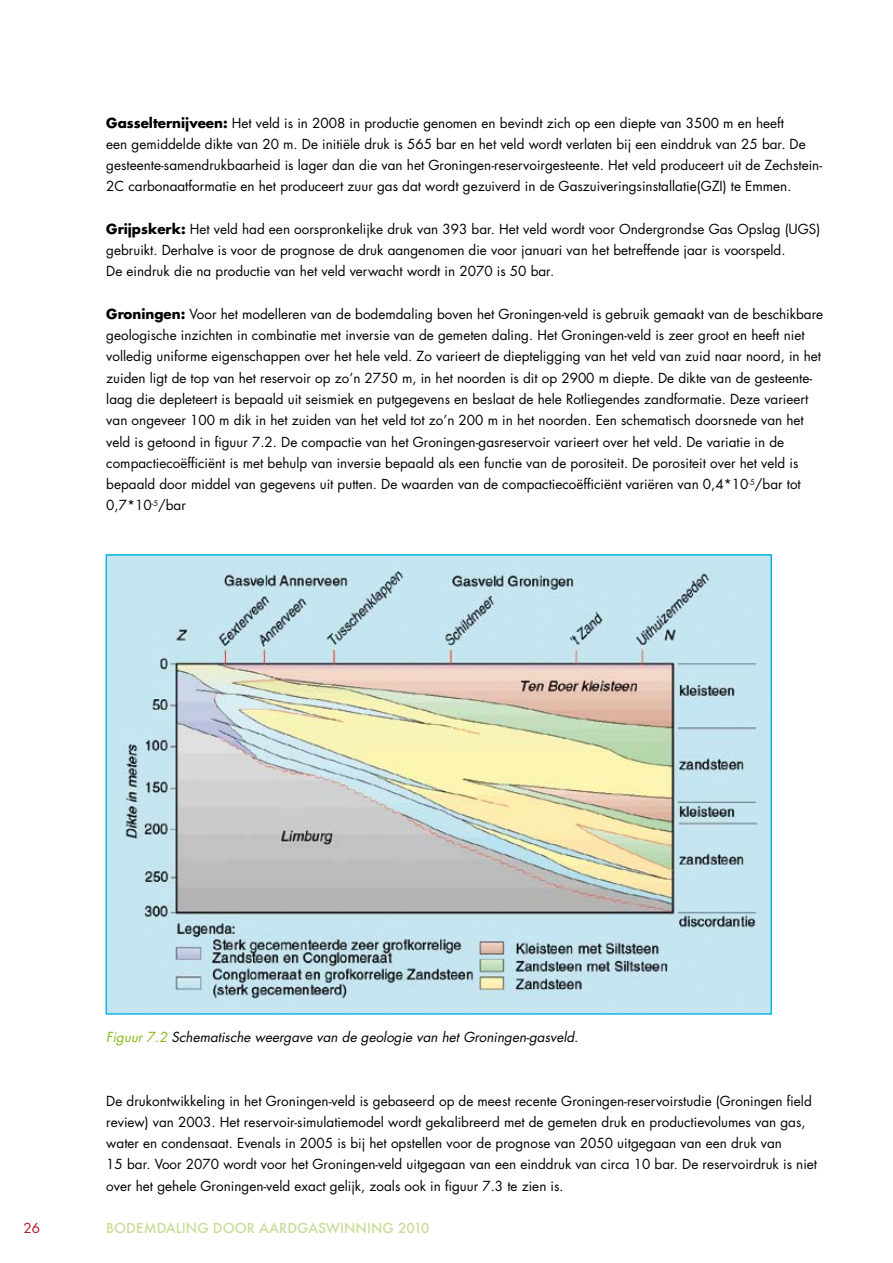
<style>
.page{position:relative;width:893px;height:1263px;background:#fff}
.page>*{position:absolute;margin:0;border:0;box-sizing:border-box;transform-origin:0 0}
.t1{font:13.5px/21.3px "Futura";color:#000}
.t2{font:italic 13.5px "Futura";color:#000}
.t3{font:500 13.5px "Futura";color:#c9dc99}
.t4{font:13.5px "Futura";color:#b51621}
.s1{font-weight:700}
.s2{color:#86b918}
</style>
<div class="page">
<img style="left:108px;top:556px;width:662px;height:456px">
<p class="t1" style="left:106px;top:112px;width:717px"><span class="s1">Gasselternijveen:</span> Het veld is in 2008 in productie genomen en bevindt zich op een diepte van 3500 m en heeft<br>een gemiddelde dikte van 20 m. De initiële druk is 565 bar en het veld wordt verlaten bij een einddruk van 25 bar. De gesteente-samendrukbaarheid is lager dan die van het Groningen-reservoirgesteente. Het veld produceert uit de Zechstein-2C carbonaatformatie en het produceert zuur gas dat wordt gezuiverd in de Gaszuiveringsinstallatie(GZI) te Emmen.</p>
<p class="t1" style="left:106px;top:218px;width:715px"><span class="s1">Grijpskerk:</span> Het veld had een oorspronkelijke druk van 393 bar. Het veld wordt voor Ondergrondse Gas Opslag (UGS) gebruikt. Derhalve is voor de prognose de druk aangenomen die voor januari van het betreffende jaar is voorspeld.<br>De eindruk die na productie van het veld verwacht wordt in 2070 is 50 bar.</p>
<p class="t1" style="left:106px;top:303px;width:718px"><span class="s1">Groningen:</span> Voor het modelleren van de bodemdaling boven het Groningen-veld is gebruik gemaakt van de beschikbare geologische inzichten in combinatie met inversie van de gemeten daling. Het Groningen-veld is zeer groot en heeft niet volledig uniforme eigenschappen over het hele veld. Zo varieert de diepteligging van het veld van zuid naar noord, in het zuiden ligt de top van het reservoir op zo’n 2750 m, in het noorden is dit op 2900 m diepte. De dikte van de gesteente&shy;laag die depleteert is bepaald uit seismiek en putgegevens en beslaat de hele Rotliegendes zandformatie. Deze varieert van ongeveer 100 m dik in het zuiden van het veld tot zo’n 200 m in het noorden. Een schematisch doorsnede van het veld is getoond in figuur 7.2. De compactie van het Groningen-gasreservoir varieert over het veld. De variatie in de compactiecoëfficiënt is met behulp van inversie bepaald als een functie van de porositeit. De porositeit over het veld is bepaald door middel van gegevens uit putten. De waarden van de compactiecoëfficiënt variëren van 0,4*10<sup>-5</sup>/bar tot 0,7*10<sup>-5</sup>/bar</p>
<p class="t2" style="left:106px;top:1027px;width:474px"><span class="s2">Figuur 7.2</span> Schematische weergave van de geologie van het Groningen-gasveld.</p>
<p class="t1" style="left:106px;top:1090px;width:712px">De drukontwikkeling in het Groningen-veld is gebaseerd op de meest recente Groningen-reservoirstudie (Groningen field review) van 2003. Het reservoir-simulatiemodel wordt gekalibreerd met de gemeten druk en productievolumes van gas, water en condensaat. Evenals in 2005 is bij het opstellen voor de prognose van 2050 uitgegaan van een druk van<br>15 bar. Voor 2070 wordt voor het Groningen-veld uitgegaan van een einddruk van circa 10 bar. De reservoirdruk is niet over het gehele Groningen-veld exact gelijk, zoals ook in figuur 7.3 te zien is.</p>
<p class="t4" style="left:24px;top:1219px;width:18px">26</p>
<p class="t3" style="left:106px;top:1219px;width:49px">BODEMDA</p>
<p class="t3" style="left:176px;top:1219px;width:122px">LING DOOR AARDGAS</p>
<p class="t3" style="left:326px;top:1219px;width:105px">WINNING 2010</p>
</div>
